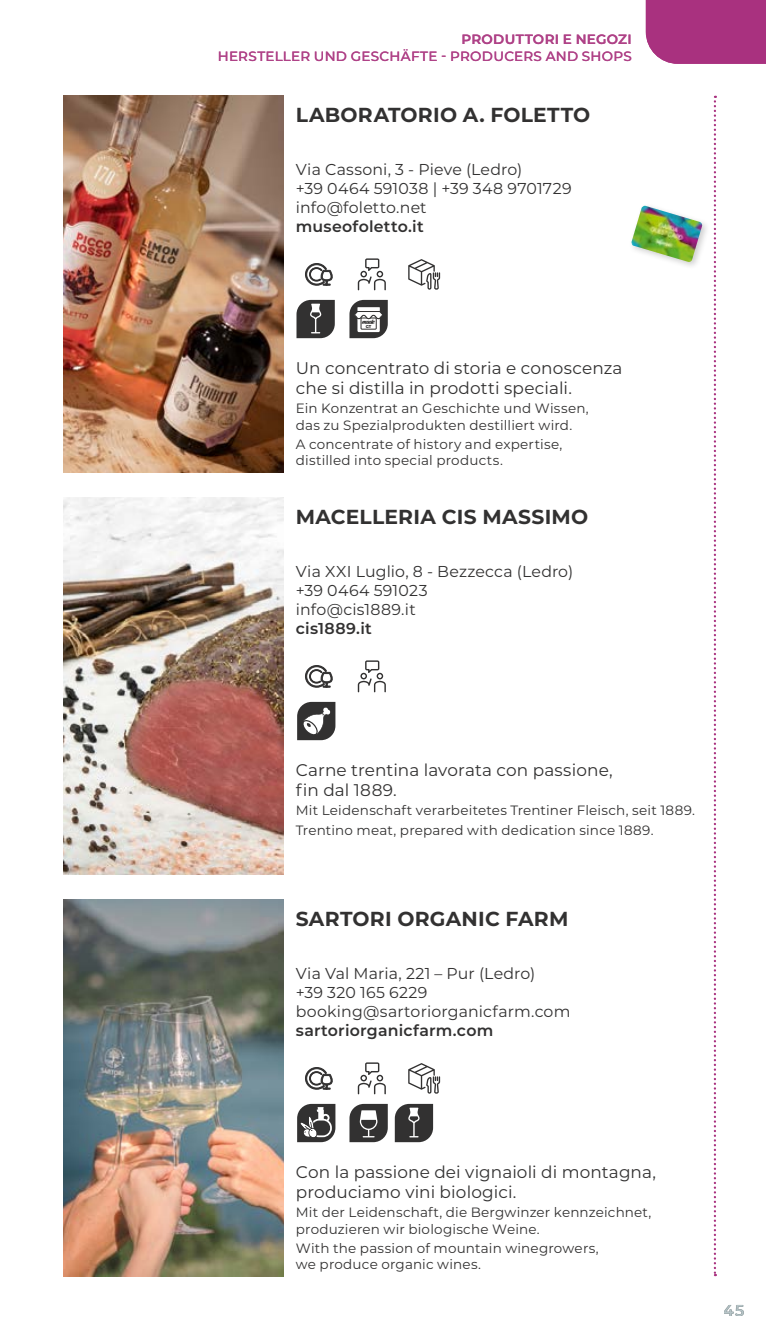
<style>
.page{position:relative;width:766px;height:1340px;background:#fff}
.page>*{position:absolute;margin:0;border:0;box-sizing:border-box;transform-origin:0 0}
.t1{font:700 20.25px "Montserrat";letter-spacing:.015em;color:#323131}
.t2{font:16.88px/20.2px "Montserrat";letter-spacing:.005em;color:#323131}
.t3{font:15.75px/18.9px "Montserrat";letter-spacing:.01em;color:#323131}
.t4{font:600 15.75px "Montserrat";letter-spacing:.015em;color:#323131}
.t5{font:600 15.75px "Montserrat";color:#778588}
.t6{font:13.5px/16.2px "Montserrat";letter-spacing:.015em;color:#323131}
.t7{font:500 13.5px "Montserrat";letter-spacing:.02em;color:#af4287}
.t8{font:600 13.5px "Montserrat";letter-spacing:.025em;color:#af4287}
.t9{font:6.75px "Hughs";color:#000}
.t10{font:700 4.05px "Montserrat";color:#000}
</style>
<div class="page">
<div style="left:645px;top:0;width:120px;height:64px;background:#a9317f"></div>
<svg style="left:713px;top:96px;width:2px;height:1180px"></svg>
<img style="left:64px;top:96px;width:219px;height:376px">
<svg style="left:305px;top:263px;width:28px;height:22px"></svg>
<svg style="left:357px;top:258px;width:29px;height:32px"></svg>
<svg style="left:408px;top:259px;width:32px;height:31px"></svg>
<svg style="left:296px;top:300px;width:39px;height:38px"></svg>
<svg style="left:349px;top:300px;width:38px;height:38px"></svg>
<img style="left:64px;top:497px;width:219px;height:377px">
<svg style="left:305px;top:665px;width:28px;height:22px"></svg>
<svg style="left:357px;top:660px;width:29px;height:32px"></svg>
<svg style="left:297px;top:702px;width:38px;height:38px"></svg>
<img style="left:64px;top:899px;width:219px;height:377px">
<svg style="left:305px;top:1067px;width:28px;height:22px"></svg>
<svg style="left:357px;top:1062px;width:29px;height:32px"></svg>
<svg style="left:408px;top:1063px;width:32px;height:30px"></svg>
<svg style="left:297px;top:1103px;width:38px;height:39px"></svg>
<svg style="left:349px;top:1103px;width:38px;height:39px"></svg>
<svg style="left:394px;top:1103px;width:39px;height:39px;background:#575656"></svg>
<div style="left:628px;top:202px;width:82px;height:68px;background:#000;opacity:.2"></div>
<img style="left:631px;top:206px;width:71px;height:56px">
<p class="t8" style="left:461px;top:30px;width:172px">PRODUTTORI E NEGOZI</p>
<p class="t7" style="left:218px;top:46px;width:415px">HERSTELLER UND GESCHÄFTE - PRODUCERS AND SHOPS</p>
<h1 class="t1" style="left:296px;top:100px;width:296px">LABORATORIO A. FOLETTO</h1>
<p class="t3" style="left:296px;top:159px;width:277px">Via Cassoni, 3 - Pieve (Ledro)<br>+39 0464 591038 | +39 348 9701729 info@foletto.net</p>
<p class="t4" style="left:296px;top:215px;width:129px">museofoletto.it</p>
<p class="t9" style="left:362px;top:317px;width:14px">made</p>
<p class="t10" style="left:366px;top:323px;width:7px">GT</p>
<p class="t2" style="left:296px;top:357px;width:328px">Un concentrato di storia e conoscenza che si distilla in prodotti speciali.</p>
<p class="t6" style="left:296px;top:400px;width:294px">Ein Konzentrat an Geschichte und Wissen, das zu Spezialprodukten destilliert wird.</p>
<p class="t6" style="left:296px;top:435px;width:268px">A concentrate of history and expertise, distilled into special products.</p>
<h1 class="t1" style="left:296px;top:502px;width:294px">MACELLERIA CIS MASSIMO</h1>
<p class="t3" style="left:296px;top:561px;width:279px">Via XXI Luglio, 8 - Bezzecca (Ledro) +39 0464 591023<br>info@cis1889.it</p>
<p class="t4" style="left:296px;top:616px;width:77px">cis1889.it</p>
<p class="t2" style="left:296px;top:759px;width:318px">Carne trentina lavorata con passione, fin dal 1889.</p>
<p class="t6" style="left:296px;top:800px;width:400px;line-height:19.3px">Mit Leidenschaft verarbeitetes Trentiner Fleisch, seit 1889.<br>Trentino meat, prepared with dedication since 1889.</p>
<h1 class="t1" style="left:296px;top:903px;width:274px">SARTORI ORGANIC FARM</h1>
<p class="t3" style="left:296px;top:963px;width:276px">Via Val Maria, 221 – Pur (Ledro)<br>+39 320 165 6229 booking@sartoriorganicfarm.com</p>
<p class="t4" style="left:296px;top:1018px;width:199px">sartoriorganicfarm.com</p>
<p class="t2" style="left:296px;top:1160px;width:361px">Con la passione dei vignaioli di montagna, produciamo vini biologici.</p>
<p class="t6" style="left:296px;top:1203px;width:357px">Mit der Leidenschaft, die Bergwinzer kennzeichnet, produzieren wir biologische Weine.</p>
<p class="t6" style="left:296px;top:1239px;width:304px">With the passion of mountain winegrowers, we produce organic wines.</p>
<p class="t5" style="left:723px;top:1298px;width:22px">45</p>
</div>
